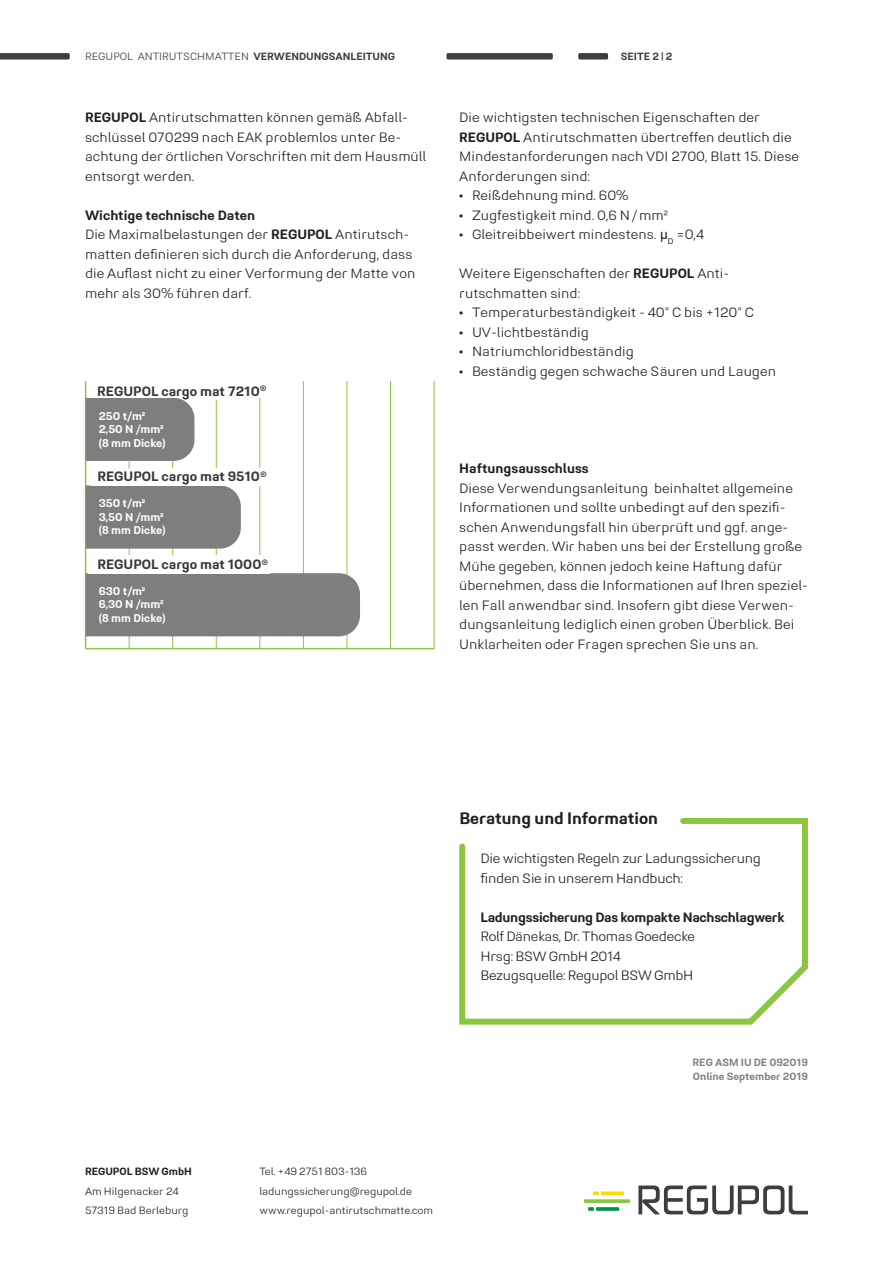
<style>
.page{position:relative;width:893px;height:1263px;background:#fff}
.page>*{position:absolute;margin:0;border:0;box-sizing:border-box;transform-origin:0 0}
.t1{font:700 16.5px "Midpoint Pro";color:#231f20}
.t2{font:300 13.5px/19.5px "Midpoint Pro";color:#231f20}
.t3{font:300 13.5px/19.5px "Midpoint Pro";letter-spacing:-.02em;color:#231f20}
.t4{font:700 13.5px "Midpoint Pro";color:#343839}
.t5{font:700 13.5px "Midpoint Pro";letter-spacing:-.02em;color:#231f20}
.t6{font:700 13.5px "Midpoint Pro";color:#231f20}
.t7{font:700 11.25px/13.5px "Midpoint Pro";color:#fff}
.t8{font:300 10.5px/19.5px "Midpoint Pro";color:#231f20}
.t9{font:300 10.5px "Midpoint Pro";color:#3e3e3f}
.t10{font:700 10.5px/13.5px "Midpoint Pro";color:#808285}
.t11{font:700 10.5px "Midpoint Pro";color:#231f20}
.t12{font:700 10.5px "Midpoint Pro";color:#3e3e3f}
.s1{font-weight:700}
.s2{font-family:"Arial";font-weight:400}
</style>
<div class="page">
<svg style="left:459px;top:817px;width:349px;height:208px"></svg>
<hr style="left:86px;top:648px;width:348px;height:1px;background:#8fc740">
<hr style="left:129px;top:381px;width:1px;height:268px;background:#8fc740">
<hr style="left:172px;top:381px;width:1px;height:268px;background:#8fc740">
<hr style="left:216px;top:381px;width:1px;height:268px;background:#8fc740">
<hr style="left:260px;top:381px;width:1px;height:268px;background:#8fc740">
<hr style="left:303px;top:381px;width:1px;height:268px;background:#8fc740">
<hr style="left:347px;top:381px;width:1px;height:268px;background:#8fc740">
<hr style="left:390px;top:381px;width:1px;height:268px;background:#8fc740">
<hr style="left:434px;top:381px;width:1px;height:268px;background:#8fc740">
<hr style="left:85px;top:381px;width:1px;height:268px;background:#8fc740">
<div style="left:86px;top:398px;width:108px;height:63px;background:#7d7f7f"></div>
<div style="left:86px;top:485px;width:155px;height:64px;background:#7d7f7f"></div>
<div style="left:86px;top:573px;width:274px;height:63px;background:#7d7f7f"></div>
<div style="left:92px;top:468px;width:180px;height:17px;background:#fff"></div>
<div style="left:88px;top:555px;width:182px;height:18px;background:#fff"></div>
<div style="left:87px;top:381px;width:179px;height:17px;background:#fff"></div>
<div style="left:446px;top:53px;width:107px;height:7px;background:#3e3e3f;border-radius:2px"></div>
<svg style="left:0;top:53px;width:70px;height:7px"></svg>
<div style="left:578px;top:53px;width:30px;height:7px;background:#3e3e3f;border-radius:2px"></div>
<svg style="left:638px;top:1185px;width:170px;height:29px"></svg>
<svg style="left:584px;top:1199px;width:46px;height:4px"></svg>
<svg style="left:596px;top:1207px;width:23px;height:4px"></svg>
<svg style="left:588px;top:1207px;width:6px;height:4px"></svg>
<svg style="left:601px;top:1191px;width:23px;height:4px"></svg>
<svg style="left:593px;top:1191px;width:6px;height:4px"></svg>
<p class="t9" style="left:85px;top:49px;width:312px">REGUPOL ANTIRUTSCHMATTEN <span class="s1">VERWENDUNGSANLEITUNG</span></p>
<p class="t2" style="left:85px;top:108px;width:343px"><span class="s1">REGUPOL</span> Antirutschmatten können gemäß Abfall&shy;schlüssel 070299 nach EAK problemlos unter Be&shy;achtung der örtlichen Vorschriften mit dem Hausmüll entsorgt werden.</p>
<p class="t2" style="left:85px;top:205px;width:332px"><span class="s1">Wichtige technische Daten<br></span>Die Maximalbelastungen der <span class="s1">REGUPOL</span> Antirutsch&shy;matten definieren sich durch die Anforderung, dass die Auflast nicht zu einer Verformung der Matte von mehr als 30% führen darf.</p>
<p class="t4" style="left:97px;top:382px;width:171px">REGUPOL cargo mat 7210<sup>®</sup></p>
<p class="t7" style="left:99px;top:409px;width:68px">250 t/m²<br>2,50 N /mm² (8 mm Dicke)</p>
<p class="t4" style="left:97px;top:468px;width:171px">REGUPOL cargo mat 9510<sup>®</sup></p>
<p class="t7" style="left:99px;top:496px;width:68px">350 t/m²<br>3,50 N /mm² (8 mm Dicke)</p>
<p class="t4" style="left:97px;top:556px;width:172px">REGUPOL cargo mat 1000<sup>®</sup></p>
<p class="t7" style="left:99px;top:584px;width:68px">630 t/m²<br>6,30 N /mm² (8 mm Dicke)</p>
<p class="t12" style="left:621px;top:49px;width:53px">SEITE 2 | 2</p>
<p class="t2" style="left:459px;top:108px;width:341px">Die wichtigsten technischen Eigenschaften der <span class="s1">REGUPOL</span> Antirutschmatten übertreffen deutlich die Mindestanforderungen nach VDI 2700, Blatt 15. Diese Anforderungen sind:</p>
<p class="t2" style="left:459px;top:186px;width:171px"><span class="s1">•</span> Reißdehnung mind. 60%</p>
<p class="t2" style="left:459px;top:205px;width:210px"><span class="s1">•</span> Zugfestigkeit mind. 0,6 N/mm²</p>
<p class="t2" style="left:459px;top:225px;width:246px"><span class="s1">•</span> Gleitreibbeiwert mindestens. <span class="s2">μ</span><sub>D</sub> =0,4</p>
<p class="t2" style="left:459px;top:264px;width:269px">Weitere Eigenschaften der <span class="s1">REGUPOL</span> Anti&shy;rutschmatten sind:</p>
<p class="t2" style="left:459px;top:303px;width:296px"><span class="s1">•</span> Temperaturbeständigkeit - 40° C bis +120° C</p>
<p class="t2" style="left:459px;top:322px;width:131px"><span class="s1">•</span> UV-lichtbeständig</p>
<p class="t2" style="left:459px;top:342px;width:176px"><span class="s1">•</span> Natriumchloridbeständig</p>
<p class="t2" style="left:459px;top:361px;width:318px"><span class="s1">•</span> Beständig gegen schwache Säuren und Laugen</p>
<p class="t6" style="left:459px;top:460px;width:131px">Haftungsausschluss</p>
<p class="t2" style="left:459px;top:478px;width:350px">Diese Verwendungsanleitung beinhaltet allgemeine Informationen und sollte unbedingt auf den spezifi&shy;schen Anwendungsfall hin überprüft und ggf. ange&shy;passt werden. Wir haben uns bei der Erstellung große Mühe gegeben, können jedoch keine Haftung dafür übernehmen, dass die Informationen auf Ihren speziel&shy;len Fall anwendbar sind. Insofern gibt diese Verwen&shy;dungsanleitung lediglich einen groben Überblick. Bei Unklarheiten oder Fragen sprechen Sie uns an.</p>
<p class="t11" style="left:85px;top:1165px;width:108px">REGUPOL BSW GmbH</p>
<p class="t8" style="left:85px;top:1181px;width:105px">Am Hilgenacker 24<br>57319 Bad Berleburg</p>
<p class="t1" style="left:459px;top:808px;width:200px">Beratung und Information</p>
<p class="t3" style="left:480px;top:849px;width:282px">Die wichtigsten Regeln zur Ladungssicherung finden Sie in unserem Handbuch:</p>
<p class="t5" style="left:480px;top:909px;width:306px">Ladungssicherung Das kompakte Nachschlagwerk</p>
<p class="t3" style="left:480px;top:927px;width:216px">Rolf Dänekas, Dr. Thomas Goedecke<br>Hrsg: BSW GmbH 2014<br>Bezugsquelle: Regupol BSW GmbH</p>
<p class="t10" style="left:693px;top:1055px;width:117px">REG ASM IU DE 092019<br>Online September 2019</p>
<p class="t8" style="left:259px;top:1162px;width:175px">Tel. +49 2751 803-136 ladungssicherung@regupol.de www.regupol- antirutschmatte.com</p>
</div>
